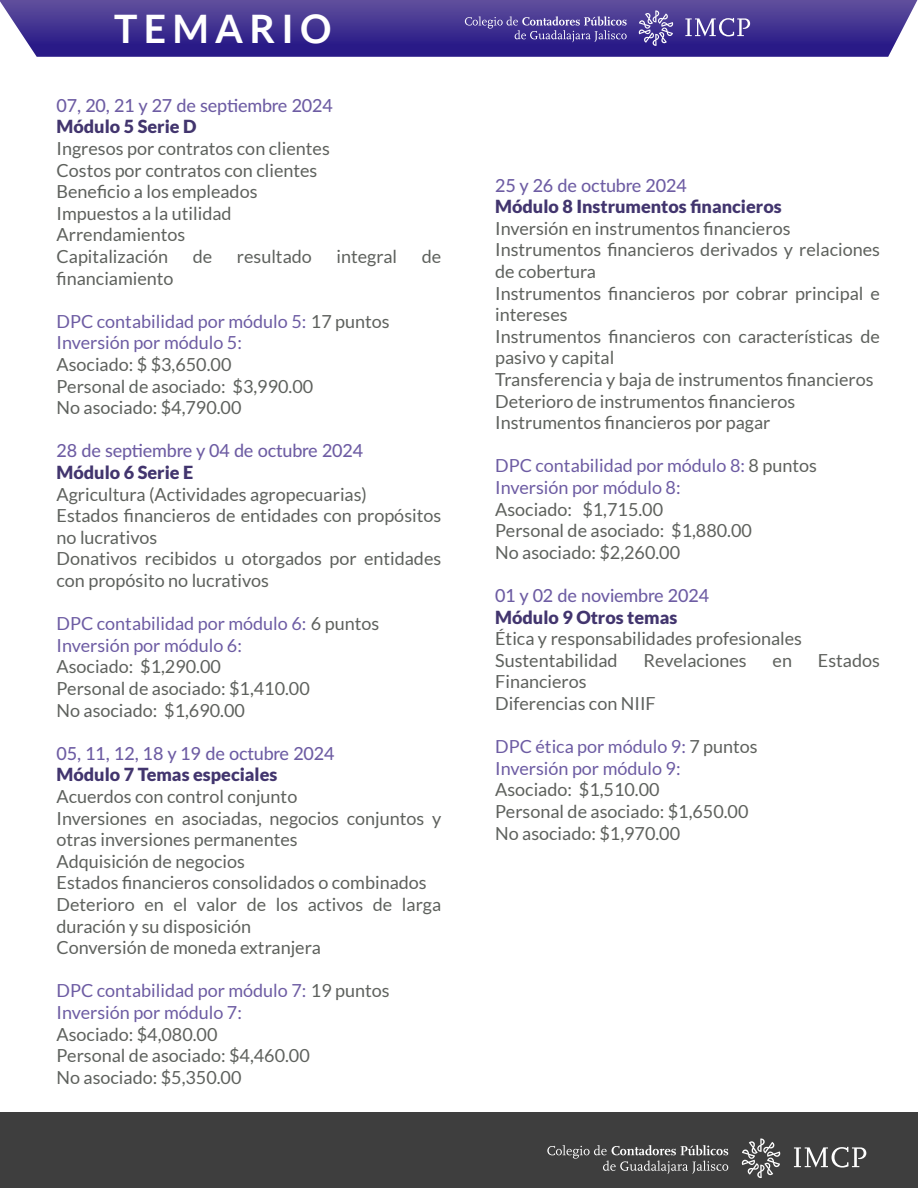
<style>
.page{position:relative;width:918px;height:1188px;background:#fff}
.page>*{position:absolute;margin:0;border:0;box-sizing:border-box;transform-origin:0 0}
.t1{font:700 39.3px "Lato";letter-spacing:.16em;color:#fff}
.t2{font:18px/21.6px "Lato";color:#5e615d}
.t3{font:18px/21.6px "Lato";color:#6d5ca3}
.t4{font:500 18px "Lato";letter-spacing:-.01em;color:#6d5ca3}
.t5{font:900 18px "Lato";color:#42356e}
.s1{color:#5e615d}
</style>
<div class="page">
<svg style="left:0;top:0;width:917px;height:57px;background:#493a95"></svg>
<div style="left:0;top:1113px;width:918px;height:75px;background:#3e3e3e"></div>
<svg style="left:742px;top:1138px;width:38px;height:40px"></svg>
<svg style="left:547px;top:1145px;width:181px;height:29px"></svg>
<svg style="left:794px;top:1147px;width:72px;height:21px"></svg>
<svg style="left:639px;top:10px;width:34px;height:36px"></svg>
<svg style="left:465px;top:16px;width:162px;height:26px;background:#5b4ea0"></svg>
<svg style="left:685px;top:18px;width:65px;height:18px"></svg>
<h1 class="t1" style="left:114px;top:6px;width:219px">TEMARIO</h1>
<p class="t4" style="left:57px;top:92px;width:278px">07, 20, 21 y 27 de septiembre 2024</p>
<p class="t5" style="left:57px;top:116px;width:141px">Módulo 5 Serie D</p>
<p class="t2" style="left:57px;top:138px;width:275px">Ingresos por contratos con clientes<br>Costos por contratos con clientes<br>Beneficio a los empleados<br>Impuestos a la utilidad<br>Arrendamientos<br>Capitalización</p>
<p class="t2" style="left:193px;top:246px;width:21px">de</p>
<p class="t2" style="left:237px;top:246px;width:77px">resultado</p>
<p class="t2" style="left:337px;top:246px;width:62px">integral</p>
<p class="t2" style="left:422px;top:246px;width:21px">de</p>
<p class="t2" style="left:57px;top:267px;width:119px">financiamiento</p>
<p class="t3" style="left:57px;top:310px;width:335px">DPC contabilidad por módulo 5: <span class="s1">17 puntos<br></span>Inversión por módulo 5:</p>
<p class="t2" style="left:57px;top:354px;width:258px">Asociado: $ $3,650.00<br>Personal de asociado: $3,990.00<br>No asociado: $4,790.00</p>
<p class="t4" style="left:57px;top:438px;width:308px">28 de septiembre y 04 de octubre 2024</p>
<p class="t5" style="left:57px;top:462px;width:138px">Módulo 6 Serie E</p>
<p class="t2" style="left:57px;top:483px;width:386px">Agricultura (Actividades agropecuarias)<br>Estados financieros de entidades con propósitos no lucrativos<br>Donativos recibidos u otorgados por entidades con propósito no lucrativos</p>
<p class="t3" style="left:57px;top:613px;width:324px">DPC contabilidad por módulo 6: <span class="s1">6 puntos<br></span>Inversión por módulo 6:</p>
<p class="t2" style="left:57px;top:656px;width:255px">Asociado: $1,290.00<br>Personal de asociado: $1,410.00<br>No asociado: $1,690.00</p>
<p class="t4" style="left:57px;top:740px;width:280px">05, 11, 12, 18 y 19 de octubre 2024</p>
<p class="t5" style="left:57px;top:764px;width:222px">Módulo 7 Temas especiales</p>
<p class="t2" style="left:57px;top:786px;width:386px">Acuerdos con control conjunto<br>Inversiones en asociadas, negocios conjuntos y otras inversiones permanentes<br>Adquisición de negocios<br>Estados financieros consolidados o combinados Deterioro en el valor de los activos de larga duración y su disposición<br>Conversión de moneda extranjera</p>
<p class="t3" style="left:57px;top:980px;width:335px">DPC contabilidad por módulo 7: <span class="s1">19 puntos<br></span>Inversión por módulo 7:</p>
<p class="t2" style="left:57px;top:1023px;width:255px">Asociado: $4,080.00<br>Personal de asociado: $4,460.00<br>No asociado: $5,350.00</p>
<p class="t4" style="left:495px;top:172px;width:193px">25 y 26 de octubre 2024</p>
<p class="t5" style="left:495px;top:196px;width:288px">Módulo 8 Instrumentos financieros</p>
<p class="t2" style="left:495px;top:217px;width:386px">Inversión en instrumentos financieros Instrumentos financieros derivados y relaciones de cobertura<br>Instrumentos financieros por cobrar principal e intereses<br>Instrumentos financieros con características de pasivo y capital<br>Transferencia y baja de instrumentos financieros Deterioro de instrumentos financieros Instrumentos financieros por pagar</p>
<p class="t3" style="left:495px;top:455px;width:323px">DPC contabilidad por módulo 8: <span class="s1">8 puntos<br></span>Inversión por módulo 8:</p>
<p class="t2" style="left:495px;top:498px;width:258px">Asociado: $1,715.00<br>Personal de asociado: $1,880.00<br>No asociado: $2,260.00</p>
<p class="t4" style="left:495px;top:583px;width:215px">01 y 02 de noviembre 2024</p>
<p class="t5" style="left:495px;top:607px;width:184px">Módulo 9 Otros temas</p>
<p class="t2" style="left:495px;top:628px;width:308px">Ética y responsabilidades profesionales<br>Sustentabilidad</p>
<p class="t2" style="left:644px;top:649px;width:105px">Revelaciones</p>
<p class="t2" style="left:773px;top:649px;width:21px">en</p>
<p class="t2" style="left:818px;top:649px;width:63px">Estados</p>
<p class="t2" style="left:495px;top:671px;width:162px">Financieros<br>Diferencias con NIIF</p>
<p class="t3" style="left:495px;top:736px;width:264px">DPC ética por módulo 9: <span class="s1">7 puntos<br></span>Inversión por módulo 9:</p>
<p class="t2" style="left:495px;top:779px;width:255px">Asociado: $1,510.00<br>Personal de asociado: $1,650.00<br>No asociado: $1,970.00</p>
</div>
